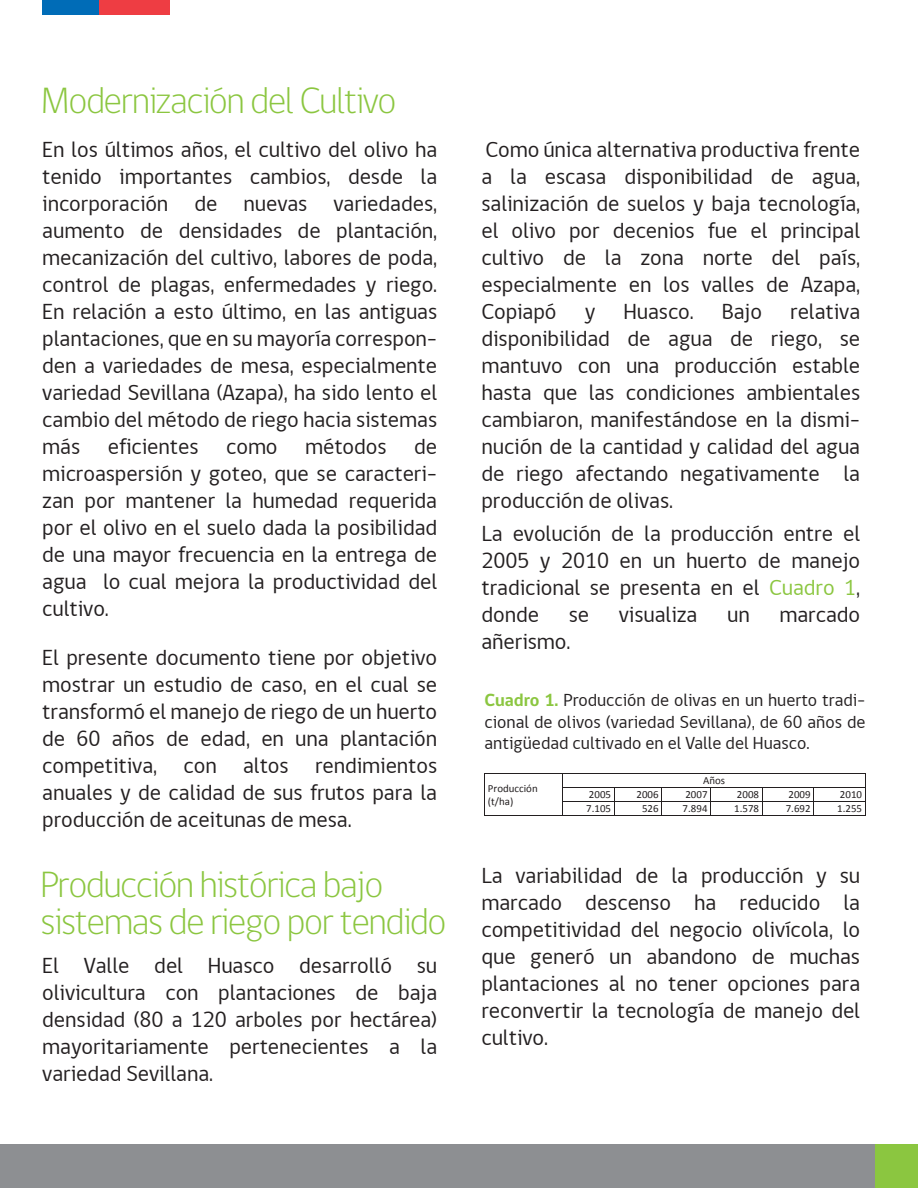
<style>
.page{position:relative;width:918px;height:1188px;background:#fff}
.page>*{position:absolute;margin:0;border:0;box-sizing:border-box;transform-origin:0 0}
.t1{font:300 37.5px/37px "gob CL";letter-spacing:-.04em;color:#8bc640}
.t2{font:22.5px/27px "gob CL";letter-spacing:-.005em;color:#231f20;text-align:justify}
.t3{font:18px/21.6px "gob CL";color:#231f20;text-align:justify}
.t4{font:10.95px/13.4px "Calibri";letter-spacing:.005em;color:#231f20}
.s1{color:#8bc640}
.s2{font-weight:700;color:#8bc640}
</style>
<div class="page">
<div style="left:874px;top:1144px;width:44px;height:44px;background:#8bc640"></div>
<div style="left:43px;top:0;width:56px;height:14px;background:#006cb7"></div>
<div style="left:99px;top:0;width:71px;height:14px;background:#ee3d43"></div>
<div style="left:0;top:1144px;width:874px;height:44px;background:#8d8f92"></div>
<hr style="left:485px;top:773px;width:78px;height:1px;background:#231f20">
<hr style="left:563px;top:773px;width:302px;height:1px;background:#231f20">
<hr style="left:563px;top:787px;width:51px;height:1px;background:#231f20">
<hr style="left:614px;top:787px;width:48px;height:1px;background:#231f20">
<hr style="left:662px;top:787px;width:49px;height:1px;background:#231f20">
<hr style="left:711px;top:787px;width:51px;height:1px;background:#231f20">
<hr style="left:763px;top:787px;width:51px;height:1px;background:#231f20">
<hr style="left:814px;top:787px;width:51px;height:1px;background:#231f20">
<hr style="left:563px;top:801px;width:51px;height:1px;background:#231f20">
<hr style="left:614px;top:801px;width:48px;height:1px;background:#231f20">
<hr style="left:662px;top:801px;width:49px;height:1px;background:#231f20">
<hr style="left:711px;top:801px;width:51px;height:1px;background:#231f20">
<hr style="left:763px;top:801px;width:51px;height:1px;background:#231f20">
<hr style="left:814px;top:801px;width:51px;height:1px;background:#231f20">
<hr style="left:485px;top:815px;width:78px;height:1px;background:#231f20">
<hr style="left:563px;top:815px;width:51px;height:1px;background:#231f20">
<svg style="left:614px;top:788px;width:1px;height:27px"></svg>
<hr style="left:614px;top:815px;width:48px;height:1px;background:#231f20">
<hr style="left:662px;top:815px;width:49px;height:1px;background:#231f20">
<hr style="left:711px;top:815px;width:51px;height:1px;background:#231f20">
<svg style="left:762px;top:787px;width:1px;height:29px"></svg>
<hr style="left:763px;top:815px;width:51px;height:1px;background:#231f20">
<hr style="left:814px;top:815px;width:51px;height:1px;background:#231f20">
<svg style="left:865px;top:773px;width:1px;height:43px"></svg>
<h1 class="t1" style="left:40px;top:81px;width:357px">Modernización del Cultivo</h1>
<p class="t2" style="left:42px;top:135px;width:397px">En los últimos años, el cultivo del olivo ha tenido importantes cambios, desde la incorporación de nuevas variedades, aumento de densidades de plantación, mecanización del cultivo, labores de poda, control de plagas, enfermedades y riego.<br>En relación a esto último, en las antiguas plantaciones, que en su mayoría correspon&shy;den a variedades de mesa, especialmente variedad Sevillana (Azapa), ha sido lento el cambio del método de riego hacia sistemas más eficientes como métodos de microaspersión y goteo, que se caracteri&shy;zan por mantener la humedad requerida por el olivo en el suelo dada la posibilidad de una mayor frecuencia en la entrega de agua lo cual mejora la productividad del cultivo.</p>
<p class="t2" style="left:42px;top:644px;width:397px">El presente documento tiene por objetivo mostrar un estudio de caso, en el cual se transformó el manejo de riego de un huerto de 60 años de edad, en una plantación competitiva, con altos rendimientos anuales y de calidad de sus frutos para la producción de aceitunas de mesa.</p>
<h1 class="t1" style="left:40px;top:865px;width:408px">Producción histórica bajo sistemas de riego por tendido</h1>
<p class="t2" style="left:42px;top:951px;width:396px">El Valle del Huasco desarrolló su olivicultura con plantaciones de baja densidad (80 a 120 arboles por hectárea) mayoritariamente pertenecientes a la variedad Sevillana.</p>
<p class="t2" style="left:481px;top:135px;width:380px">Como única alternativa productiva frente a la escasa disponibilidad de agua, salinización de suelos y baja tecnología, el olivo por decenios fue el principal cultivo de la zona norte del país, especialmente en los valles de Azapa, Copiapó y Huasco. Bajo relativa disponibilidad de agua de riego, se mantuvo con una producción estable hasta que las condiciones ambientales cambiaron, manifestándose en la dismi&shy;nución de la cantidad y calidad del agua de riego afectando negativamente la producción de olivas.</p>
<p class="t2" style="left:481px;top:519px;width:380px">La evolución de la producción entre el 2005 y 2010 en un huerto de manejo tradicional se presenta en el <span class="s1">Cuadro 1</span>, donde</p>
<p class="t2" style="left:569px;top:600px;width:22px">se</p>
<p class="t2" style="left:619px;top:600px;width:80px">visualiza</p>
<p class="t2" style="left:727px;top:600px;width:24px">un</p>
<p class="t2" style="left:779px;top:600px;width:82px">marcado</p>
<p class="t2" style="left:481px;top:627px;width:90px">añerismo.</p>
<p class="t3" style="left:485px;top:689px;width:383px"><span class="s2">Cuadro 1.</span> Producción de olivas en un huerto tradi&shy;cional de olivos (variedad Sevillana), de 60 años de antigüedad cultivado en el Valle del Huasco.</p>
<p class="t4" style="left:488px;top:781px;width:51px">Producción (t/ha)</p>
<p class="t4" style="left:703px;top:773px;width:24px">Años</p>
<p class="t4" style="left:589px;top:787px;width:24px">2005</p>
<p class="t4" style="left:637px;top:787px;width:24px">2006</p>
<p class="t4" style="left:685px;top:787px;width:24px">2007</p>
<p class="t4" style="left:737px;top:787px;width:24px">2008</p>
<p class="t4" style="left:789px;top:787px;width:24px">2009</p>
<p class="t4" style="left:840px;top:787px;width:24px">2010</p>
<p class="t4" style="left:586px;top:802px;width:26px">7.105</p>
<p class="t4" style="left:642px;top:802px;width:18px">526</p>
<p class="t4" style="left:683px;top:802px;width:26px">7.894</p>
<p class="t4" style="left:734px;top:802px;width:26px">1.578</p>
<p class="t4" style="left:786px;top:802px;width:26px">7.692</p>
<p class="t4" style="left:837px;top:802px;width:26px">1.255</p>
<p class="t2" style="left:481px;top:861px;width:380px">La variabilidad de la producción y su marcado descenso ha reducido la competitividad del negocio olivícola, lo que generó un abandono de muchas plantaciones al no tener opciones para reconvertir la tecnología de manejo del cultivo.</p>
</div>
